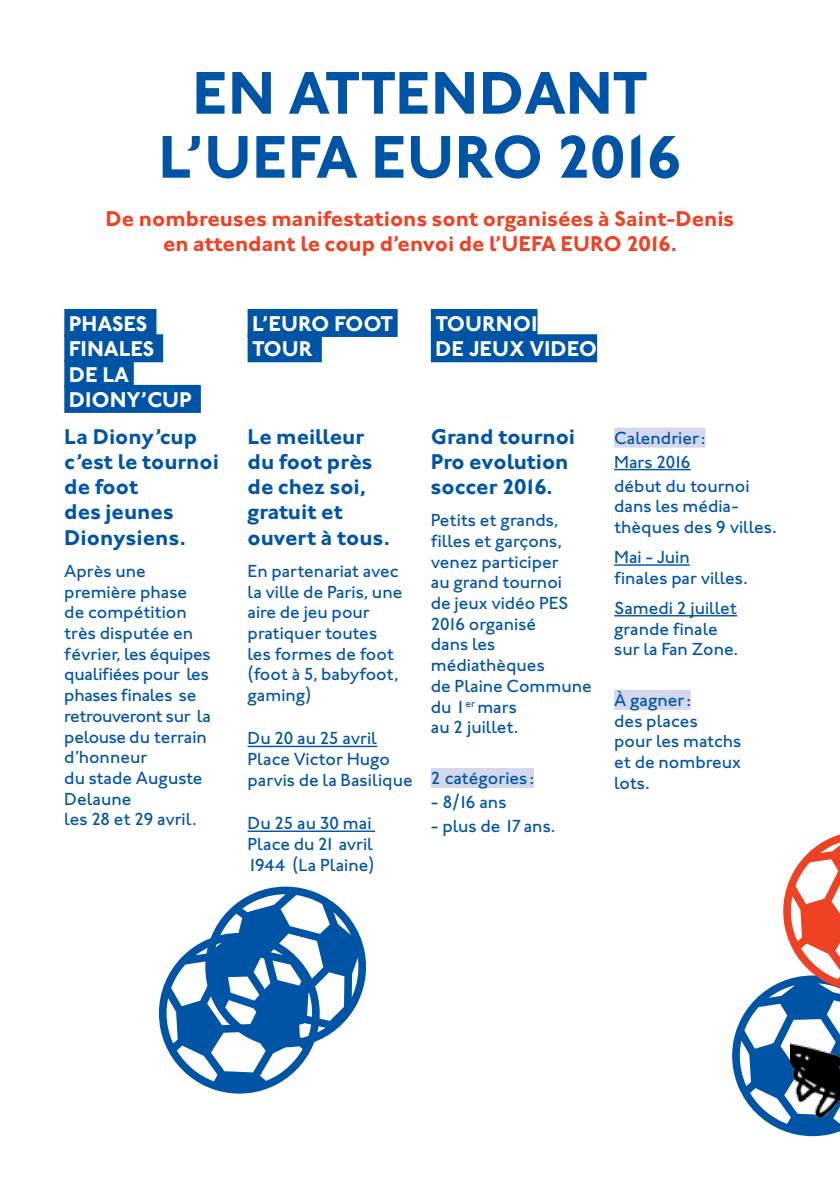
<style>
.page{position:relative;width:840px;height:1191px;background:#fff}
.page>*{position:absolute;margin:0;border:0;box-sizing:border-box;transform-origin:0 0}
.t1{font:700 62px/64px "Johnston ITC Std";letter-spacing:-.04em;color:#0054a6}
.t2{font:700 22px/25.2px "Johnston ITC Std";color:#0054a6}
.t3{font:700 22px/25.2px "Johnston ITC Std";color:#ef4123;text-align:center}
.t4{font:700 22px/25.4px "Johnston ITC Std";color:#fff}
.t5{font:700 22px/25.2px "Johnston ITC Std";letter-spacing:-.03em;color:#0054a6}
.t6{font:500 18px/20.8px "Johnston ITC Std";color:#0054a6}
</style>
<div class="page">
<div style="left:64px;top:309px;width:92px;height:28px;background:#0054a6"></div>
<div style="left:64px;top:334px;width:99px;height:28px;background:#0054a6"></div>
<div style="left:64px;top:359px;width:70px;height:28px;background:#0054a6"></div>
<div style="left:64px;top:385px;width:137px;height:28px;background:#0054a6"></div>
<div style="left:247px;top:309px;width:150px;height:28px;background:#0054a6"></div>
<div style="left:247px;top:334px;width:74px;height:28px;background:#0054a6"></div>
<hr style="left:247px;top:745px;width:130px;height:2px;background:#0054a6">
<hr style="left:247px;top:830px;width:128px;height:2px;background:#0054a6">
<div style="left:430px;top:309px;width:107px;height:28px;background:#0054a6"></div>
<div style="left:430px;top:334px;width:166px;height:28px;background:#0054a6"></div>
<div style="left:430px;top:768px;width:103px;height:20px;background:#d3d8ed"></div>
<div style="left:613px;top:427px;width:92px;height:20px;background:#d3d8ed"></div>
<hr style="left:613px;top:469px;width:77px;height:1px;background:#0054a6">
<hr style="left:613px;top:564px;width:76px;height:2px;background:#0054a6">
<hr style="left:613px;top:615px;width:123px;height:1px;background:#0054a6">
<div style="left:613px;top:690px;width:77px;height:20px;background:#d3d8ed"></div>
<svg style="left:159px;top:886px;width:207px;height:207px"></svg>
<svg style="left:732px;top:881px;width:57px;height:252px"></svg>
<img style="left:789px;top:834px;width:50px;height:303px">
<h1 class="t1" style="left:158px;top:61px;width:525px;text-indent:34px">EN ATTENDANT<br>L’uefa EURO 2016</h1>
<p class="t3" style="left:106px;top:206px;width:629px">De nombreuses manifestations sont organisées à Saint-Denis en attendant le coup d’envoi de l’UEFA EU RO 2016.</p>
<p class="t4" style="left:69px;top:311px;width:124px">Phases finales<br>de la<br>Diony’cup</p>
<p class="t2" style="left:64px;top:423px;width:156px">La Diony’cup c’est le tournoi de foot<br>des jeunes<br>Dionysiens.</p>
<p class="t6" style="left:64px;top:560px;width:148px">Après une première phase de compétition très disputée en février, les équipes qualifiées pour les phases finales se retrouveront sur la pelouse du terrain d’honneur<br>du stade Auguste<br>Delaune<br>les 28 et 29 avril.</p>
<p class="t4" style="left:252px;top:311px;width:142px">L’Euro Foot<br>Tour</p>
<p class="t4" style="left:435px;top:311px;width:16px">TOU</p>
<p class="t4" style="left:435px;top:311px;width:75px;text-indent:47px">RNOI<br>DE JEUX</p>
<p class="t4" style="left:529px;top:336px;width:29px">VIDEO</p>
<p class="t2" style="left:247px;top:423px;width:144px">Le meilleur du foot près de chez soi, gratuit et ouvert à tous.</p>
<p class="t6" style="left:247px;top:560px;width:156px">En partenariat avec la ville de Paris, une aire de jeu pour pratiquer toutes les formes de foot (foot à 5, babyfoot, gaming)</p>
<p class="t6" style="left:247px;top:728px;width:166px">Du 20 au 25 avril<br>Place Victor Hugo parvis de la Basilique</p>
<p class="t6" style="left:247px;top:813px;width:128px">Du 25 au 30 mai<br>Place du 21 avril<br>1944 (La Plaine)</p>
<p class="t5" style="left:430px;top:423px;width:146px">Grand tournoi<br>Pro evolution soccer 2016.</p>
<p class="t6" style="left:430px;top:510px;width:162px">Petits et grands, filles et garçons, venez participer<br>au grand tournoi<br>de jeux vidéo PES<br>2016 organisé<br>dans les médiathèques<br>de Plaine Commune du 1<sup>er</sup> mars<br>au 2 juillet.</p>
<p class="t6" style="left:430px;top:767px;width:104px">2 catégories :</p>
<p class="t6" style="left:430px;top:791px;width:77px">- 8/16 ans</p>
<p class="t6" style="left:430px;top:815px;width:126px">- plus de 17ans.</p>
<p class="t6" style="left:613px;top:425px;width:137px;line-height:24px">Calendrier:<br>Mars 2016<br>début du tournoi</p>
<p class="t6" style="left:613px;top:496px;width:164px">dans les média&shy;thèques des 9 villes.</p>
<p class="t6" style="left:613px;top:546px;width:135px">Mai - Juin finales par villes.</p>
<p class="t6" style="left:613px;top:597px;width:125px">Samedi 2 juillet grande finale sur la Fan Zone.</p>
<p class="t6" style="left:613px;top:689px;width:129px">À gagner:<br>des places<br>pour les matchs et de nombreux lots.</p>
</div>
